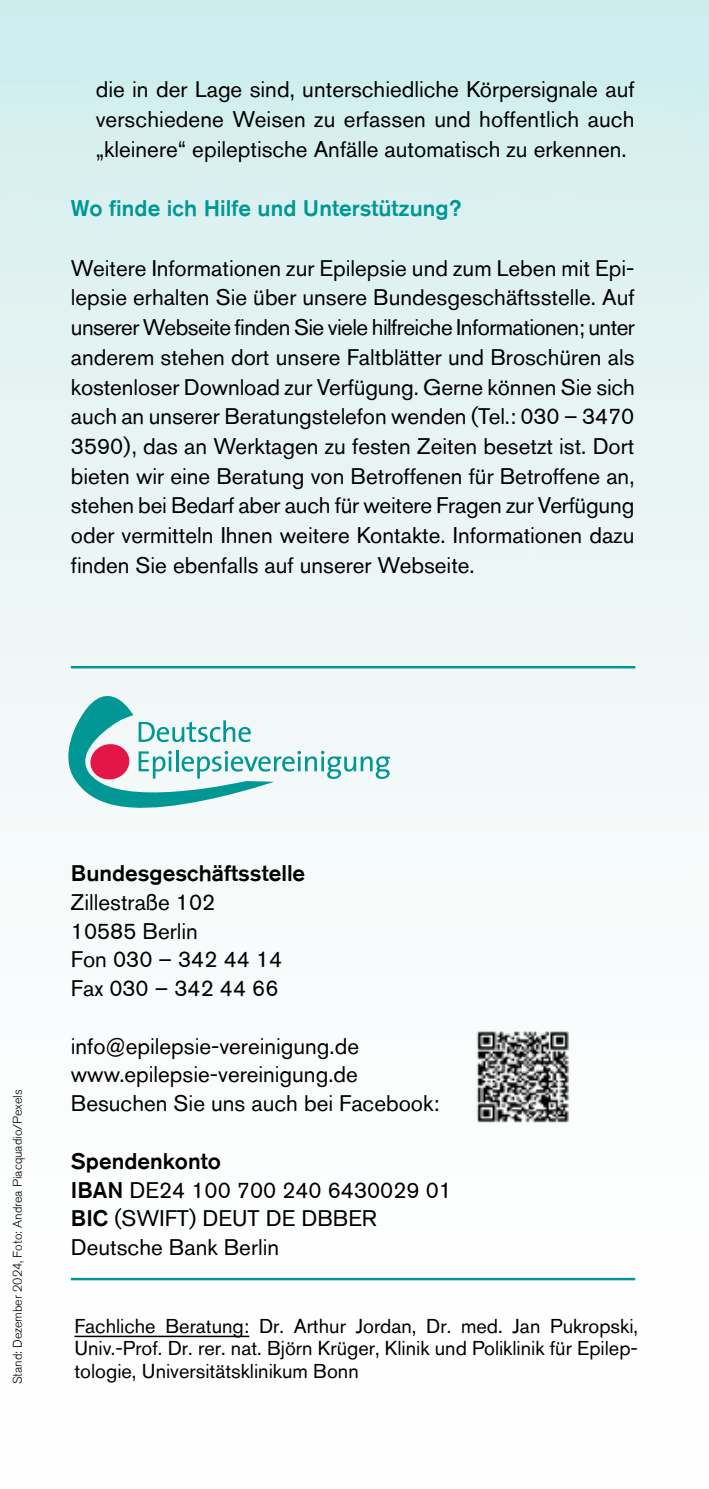
<style>
.page{position:relative;width:709px;height:1489px;background:#fff}
.page>*{position:absolute;margin:0;border:0;box-sizing:border-box;transform-origin:0 0}
.t1{font:22.5px/29.8px "Akzidenz Grotesk BQ";color:#000}
.t2{font:500 22.5px "Akzidenz Grotesk BQ";color:#009795}
.t3{font:500 22.5px "Akzidenz Grotesk BQ";color:#000}
.t4{font:20px/22.5px "Akzidenz Grotesk BQ";color:#000;text-align:justify}
.t5{font:300 12.5px "Akzidenz Grotesk BQ";color:#000}
.s1{font-weight:500}
</style>
<div class="page">
<img style="left:0;top:0;width:709px;height:1338px">
<svg style="left:60px;top:692px;width:330px;height:119px"></svg>
<img style="left:452px;top:1004px;width:141px;height:142px">
<hr style="left:71px;top:1277px;width:564px;height:3px;background:#009795">
<hr style="left:71px;top:666px;width:564px;height:2px;background:#009795">
<img style="left:708px;top:283px;width:1px;height:730px">
<hr style="left:74px;top:1335px;width:175px;height:1px;background:#000">
<p class="t1" style="left:96px;top:74px;width:540px;text-align:justify">die in der Lage sind, unterschiedliche Körpersignale auf verschiedene Weisen zu erfassen und hoffentlich auch „kleinere“ epileptische Anfälle automatisch zu erkennen.</p>
<p class="t2" style="left:71px;top:194px;width:392px">Wo finde ich Hilfe und Unterstützung?</p>
<p class="t1" style="left:71px;top:253px;width:565px;text-align:justify">Weitere Informationen zur Epilepsie und zum Leben mit Epi&shy;lepsie erhalten Sie über unsere Bundesgeschäftsstelle. Auf unserer Webseite finden Sie viele hilfreiche Informationen; unter anderem stehen dort unsere Faltblätter und Broschüren als kostenloser Download zur Verfügung. Gerne können Sie sich auch an unserer Beratungstelefon wenden (Tel.: 030 – 3470<br>3590), das an Werktagen zu festen Zeiten besetzt ist. Dort bieten wir eine Beratung von Betroffenen für Betroffene an, stehen bei Bedarf aber auch für weitere Fragen zur Verfügung oder vermitteln Ihnen weitere Kontakte. Informationen dazu finden Sie ebenfalls auf unserer Webseite.</p>
<p class="t5" style="left:11px;top:1384px;width:297px;rotate:-90deg">Stand: Dezember 2024, Foto: Andrea Piacquadio/Pexels</p>
<p class="t3" style="left:71px;top:859px;width:236px">Bundesgeschäftsstelle</p>
<p class="t1" style="left:71px;top:887px;width:213px;line-height:28.8px">Zillestraße 102<br>10585 Berlin<br>Fon 030 – 342 44 14<br>Fax 030 – 342 44 66</p>
<p class="t1" style="left:71px;top:1031px;width:370px;line-height:28.8px">info@epilepsie-vereinigung.de www.epilepsie-vereinigung.de<br>Besuchen Sie uns auch bei Facebook:</p>
<p class="t1" style="left:71px;top:1146px;width:382px;line-height:28.8px"><span class="s1">Spendenkonto<br>IBAN</span> DE24 100 700 240 6430029 01<br><span class="s1">BIC</span> (SWIFT) DEUT DE DBBER<br>Deutsche Bank Berlin</p>
<p class="t4" style="left:74px;top:1314px;width:565px">Fachliche Beratung: Dr. Arthur Jordan, Dr. med. Jan Pukropski, Univ.-Prof. Dr. rer. nat. Björn Krüger, Klinik und Poliklinik für Epilep&shy;tologie, Universitätsklinikum Bonn</p>
</div>
